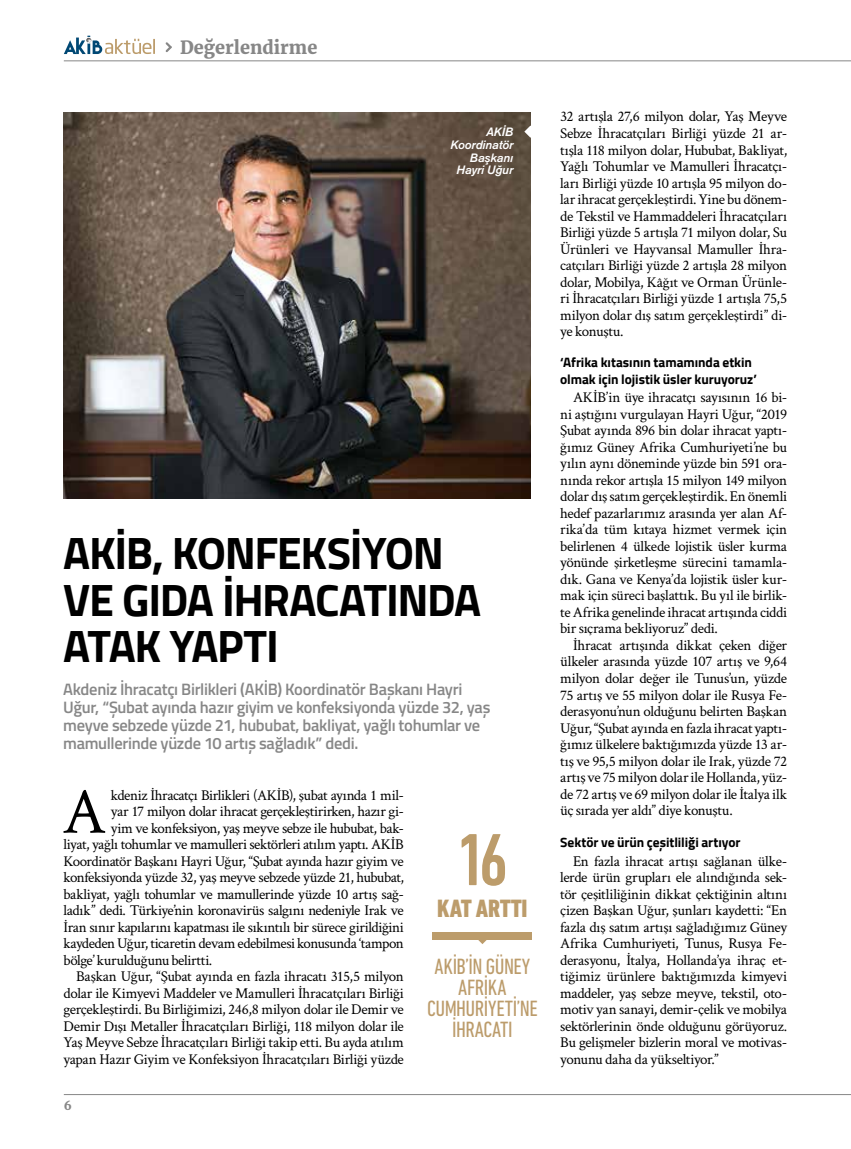
<style>
.page{position:relative;width:851px;height:1149px;background:#fff}
.page>*{position:absolute;margin:0;border:0;box-sizing:border-box;transform-origin:0 0}
.t1{font:500 condensed 75px "DIN Next LT Pro";color:#bc9c6b}
.t2{font:66px "Crimson Text";color:#000}
.t3{font:700 45px/46.5px "Titillium Web";letter-spacing:-.03em;color:#000}
.t4{font:800 condensed 25.5px "DIN Next LT Pro";letter-spacing:-.015em;color:#bc9c6b}
.t5{font:condensed 22.5px "DIN Next LT Pro";letter-spacing:-.02em;color:#bc9c6b}
.t6{font:900 18px "Merriweather";color:#878787}
.t7{font:600 16.5px/18px "Titillium Web";letter-spacing:-.02em;color:#878787}
.t8{font:15px/16.5px "Crimson Text";letter-spacing:-.025em;color:#000;text-align:justify}
.t9{font:700 13.5px/16.5px "Titillium Web";letter-spacing:-.005em;color:#000}
.t10{font:italic 500 12px/12.8px "Akzidenz Grotesk";letter-spacing:-.005em;color:#fff;text-align:right}
.t11{font:900 12px "Merriweather";color:#878787}
</style>
<div class="page">
<hr style="left:64px;top:1093px;width:786px;height:1px;background:#878787">
<div style="left:433px;top:931px;width:99px;height:7px;background:#bc9c6b"></div>
<svg style="left:476px;top:931px;width:12px;height:12px"></svg>
<img style="left:64px;top:113px;width:466px;height:385px">
<svg style="left:64px;top:36px;width:91px;height:18px"></svg>
<svg style="left:165px;top:42px;width:7px;height:10px"></svg>
<hr style="left:64px;top:60px;width:786px;height:1px;background:#878787">
<svg style="left:524px;top:125px;width:7px;height:13px"></svg>
<p class="t6" style="left:180px;top:35px;width:139px">Değerlendirme</p>
<p class="t10" style="left:450px;top:125px;width:64px">AKİB<br>Koordinatör<br>Başkanı<br>Hayri Uğur</p>
<h3 class="t3" style="left:63px;top:527px;width:419px">AKİB, KONFEKSİYON<br>VE GIDA İHRACATINDA<br>ATAK YAPTI</h3>
<p class="t7" style="left:63px;top:679px;width:429px">Akdeniz İhracatçı Birlikleri (AKİB) Koordinatör Başkanı Hayri Uğur, “Şubat ayında hazır giyim ve konfeksiyonda yüzde 32, yaş meyve sebzede yüzde 21, hububat, bakliyat, yağlı tohumlar ve mamullerinde yüzde 10 artış sağladık” dedi.</p>
<h2 class="t2" style="left:62px;top:766px;width:46px">A</h2>
<p class="t8" style="left:111px;top:785px;width:294px">kdeniz İhracatçı Birlikleri (AKİB), şubat ayında 1 mil-</p>
<p class="t8" style="left:111px;top:802px;width:294px">yar 17 milyon dolar ihracat gerçekleştirirken, hazır gi-</p>
<p class="t8" style="left:111px;top:818px;width:294px">yim ve konfeksiyon, yaş meyve sebze ile hububat, bak-</p>
<p class="t8" style="left:63px;top:835px;width:342px">liyat, yağlı tohumlar ve mamulleri sektörleri atılım yaptı. AKİB</p>
<p class="t8" style="left:63px;top:851px;width:342px">Koordinatör Başkanı Hayri Uğur, “Şubat ayında hazır giyim ve</p>
<p class="t8" style="left:63px;top:868px;width:342px">konfeksiyonda yüzde 32, yaş meyve sebzede yüzde 21, hububat,</p>
<p class="t8" style="left:63px;top:884px;width:342px">bakliyat, yağlı tohumlar ve mamullerinde yüzde 10 artış sağ-</p>
<p class="t8" style="left:63px;top:901px;width:342px">ladık” dedi. Türkiye’nin koronavirüs salgını nedeniyle Irak ve</p>
<p class="t8" style="left:63px;top:917px;width:342px">İran sınır kapılarını kapatması ile sıkıntılı bir sürece girildiğini</p>
<p class="t8" style="left:63px;top:934px;width:342px">kaydeden Uğur, ticaretin devam edebilmesi konusunda ‘tampon</p>
<p class="t8" style="left:63px;top:950px;width:150px">bölge’ kurulduğunu belirtti.</p>
<p class="t8" style="left:76px;top:967px;width:329px">Başkan Uğur, “Şubat ayında en fazla ihracatı 315,5 milyon</p>
<p class="t8" style="left:63px;top:983px;width:342px">dolar ile Kimyevi Maddeler ve Mamulleri İhracatçıları Birliği</p>
<p class="t8" style="left:63px;top:1000px;width:342px">gerçekleştirdi. Bu Birliğimizi, 246,8 milyon dolar ile Demir ve</p>
<p class="t8" style="left:63px;top:1016px;width:342px">Demir Dışı Metaller İhracatçıları Birliği, 118 milyon dolar ile</p>
<p class="t8" style="left:63px;top:1033px;width:342px">Yaş Meyve Sebze İhracatçıları Birliği takip etti. Bu ayda atılım</p>
<p class="t8" style="left:63px;top:1049px;width:342px">yapan Hazır Giyim ve Konfeksiyon İhracatçıları Birliği yüzde</p>
<h1 class="t1" style="left:456px;top:817px;width:54px">16</h1>
<h3 class="t4" style="left:437px;top:893px;width:92px">KAT ARTTI</h3>
<h3 class="t5" style="left:434px;top:953px;width:97px">AKİB’IN GÜNEY</h3>
<h3 class="t5" style="left:458px;top:974px;width:34px">AFRIKA</h3>
<h3 class="t5" style="left:427px;top:995px;width:112px">CUMHURIYETI’NE</h3>
<h3 class="t5" style="left:452px;top:1016px;width:62px">IHRACATI</h3>
<p class="t11" style="left:64px;top:1096px;width:10px">6</p>
<p class="t8" style="left:560px;top:108px;width:228px">32 artışla 27,6 milyon dolar, Yaş Meyve Sebze İhracatçıları Birliği yüzde 21 ar&shy;tışla 118 milyon dolar, Hububat, Bakliyat, Yağlı Tohumlar ve Mamulleri İhracatçı&shy;ları Birliği yüzde 10 artışla 95 milyon do&shy;lar ihracat gerçekleştirdi. Yine bu dönem&shy;de Tekstil ve Hammaddeleri İhracatçıları Birliği yüzde 5 artışla 71 milyon dolar, Su Ürünleri ve Hayvansal Mamuller İhra&shy;catçıları Birliği yüzde 2 artışla 28 milyon dolar, Mobilya, Kâğıt ve Orman Ürünle&shy;ri İhracatçıları Birliği yüzde 1 artışla 75,5 milyon dolar dış satım gerçekleştirdi” di&shy;ye konuştu.</p>
<p class="t9" style="left:560px;top:353px;width:198px">‘Afrika kıtasının tamamında etkin olmak için lojistik üsler kuruyoruz’</p>
<p class="t8" style="left:560px;top:388px;width:228px;text-indent:13px">AKİB’in üye ihracatçı sayısının 16 bi&shy;ni aştığını vurgulayan Hayri Uğur, “2019<br>Şubat ayında 896 bin dolar ihracat yaptı&shy;ğımız Güney Afrika Cumhuriyeti’ne bu yılın aynı döneminde yüzde bin 591 ora&shy;nında rekor artışla 15 milyon 149 milyon dolar dış satım gerçekleştirdik. En önemli hedef pazarlarımız arasında yer alan Af&shy;rika’da tüm kıtaya hizmet vermek için belirlenen 4 ülkede lojistik üsler kurma yönünde şirketleşme sürecini tamamla&shy;dık. Gana ve Kenya’da lojistik üsler kur&shy;mak için süreci başlattık. Bu yıl ile birlik&shy;te Afrika genelinde ihracat artışında ciddi bir sıçrama bekliyoruz” dedi.</p>
<p class="t8" style="left:560px;top:636px;width:228px;text-indent:13px">İhracat artışında dikkat çeken diğer ülkeler arasında yüzde 107 artış ve 9,64 milyon dolar değer ile Tunus’un, yüzde 75 artış ve 55 milyon dolar ile Rusya Fe&shy;derasyonu’nun olduğunu belirten Başkan Uğur, “Şubat ayında en fazla ihracat yaptı&shy;ğımız ülkelere baktığımızda yüzde 13 ar&shy;tış ve 95,5 milyon dolar ile Irak, yüzde 72 artış ve 75 milyon dolar ile Hollanda, yüz&shy;de 72 artış ve 69 milyon dolar ile İtalya ilk üç sırada yer aldı” diye konuştu.</p>
<p class="t9" style="left:560px;top:833px;width:182px">Sektör ve ürün çeşitliliği artıyor</p>
<p class="t8" style="left:560px;top:851px;width:228px;text-indent:13px">En fazla ihracat artışı sağlanan ülke&shy;lerde ürün grupları ele alındığında sek&shy;tör çeşitliliğinin dikkat çektiğinin altını çizen Başkan Uğur, şunları kaydetti: “En fazla dış satım artışı sağladığımız Güney Afrika Cumhuriyeti, Tunus, Rusya Fe&shy;derasyonu, İtalya, Hollanda’ya ihraç et&shy;tiğimiz ürünlere baktığımızda kimyevi maddeler, yaş sebze meyve, tekstil, oto&shy;motiv yan sanayi, demir-çelik ve mobilya sektörlerinin önde olduğunu görüyoruz.<br>Bu gelişmeler bizlerin moral ve motivas&shy;yonunu daha da yükseltiyor.”</p>
</div>
